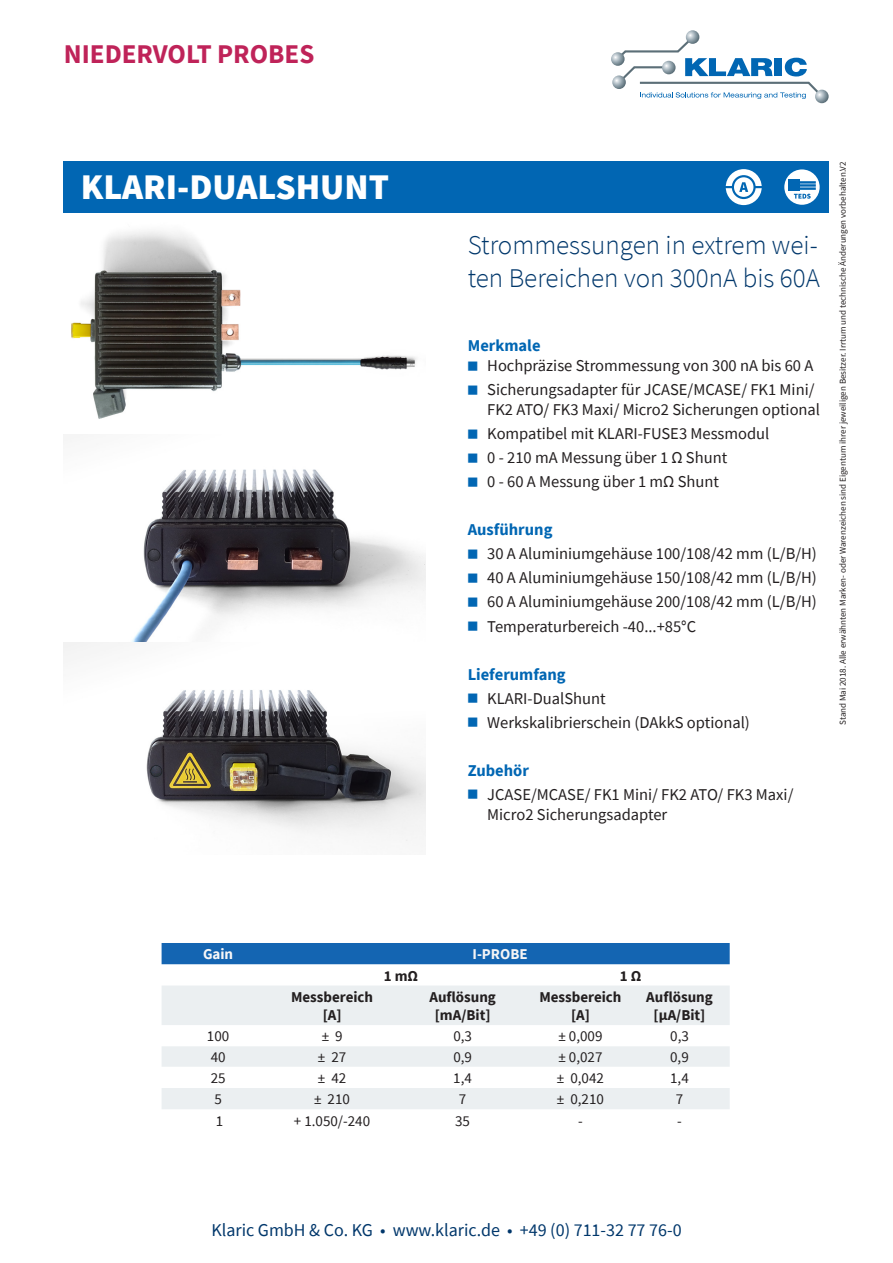
<style>
.page{position:relative;width:893px;height:1263px;background:#fff}
.page>*{position:absolute;margin:0;border:0;box-sizing:border-box;transform-origin:0 0}
.t1{font:900 36px "Source Sans Pro";color:#fff}
.t2{font:300 27px/32.4px "Source Sans Pro";color:#00376b}
.t3{font:700 27px "Source Sans Pro";color:#bf2359}
.t4{font:18px "Source Sans Pro";color:#00376b}
.t5{font:16.5px/19.8px "Source Sans Pro";color:#231f20}
.t6{font:700 16.5px "Source Sans Pro";color:#0166b3}
.t7{font:15px "Source Sans Pro";color:#231f20}
.t8{font:700 15px/18px "Source Sans Pro";color:#231f20;text-align:center}
.t9{font:700 15px "Source Sans Pro";color:#f5f5f6}
.t10{font:700 15px "Source Sans Pro";color:#f7f7f8}
.t11{font:9px "Source Sans Pro";color:#231f20}
.s1{font-size:11.25px;color:#0166b3}
</style>
<div class="page">
<img style="left:64px;top:231px;width:361px;height:610px">
<div style="left:64px;top:162px;width:765px;height:51px;background:#0166b3"></div>
<svg style="left:611px;top:52px;width:14px;height:14px"></svg>
<svg style="left:612px;top:75px;width:14px;height:14px"></svg>
<svg style="left:686px;top:30px;width:13px;height:14px"></svg>
<svg style="left:815px;top:90px;width:14px;height:13px"></svg>
<svg style="left:615px;top:35px;width:210px;height:64px"></svg>
<svg style="left:724px;top:167px;width:39px;height:40px"></svg>
<div style="left:722px;top:166px;width:43px;height:42px;border:3px solid #0166b3;border-radius:50%"></div>
<hr style="left:724px;top:186px;width:40px;height:2px;background:#0166b3">
<svg style="left:733px;top:176px;width:22px;height:22px"></svg>
<div style="left:732px;top:175px;width:24px;height:24px;border:2px solid #0166b3;border-radius:50%"></div>
<svg style="left:739px;top:182px;width:9px;height:10px"></svg>
<svg style="left:782px;top:168px;width:39px;height:39px"></svg>
<div style="left:781px;top:166px;width:42px;height:42px;border:4px solid #0166b3;border-radius:50%"></div>
<hr style="left:798px;top:181px;width:18px;height:3px;background:#0166b3">
<hr style="left:798px;top:184px;width:18px;height:3px;background:#0166b3">
<hr style="left:798px;top:187px;width:18px;height:3px;background:#0166b3">
<div style="left:788px;top:180px;width:12px;height:11px;background:#0166b3"></div>
<svg style="left:794px;top:194px;width:17px;height:5px"></svg>
<div style="left:162px;top:943px;width:568px;height:21px;background:#1465b2"></div>
<svg style="left:162px;top:986px;width:568px;height:123px;fill:#ebeff1"></svg>
<h2 class="t3" style="left:64px;top:36px;width:252px">NIEDERVOLT PROBES</h2>
<h1 class="t1" style="left:81px;top:162px;width:310px">KLARI-DUALSHUNT</h1>
<h2 class="t2" style="left:468px;top:229px;width:354px">Strommessungen in extrem wei&shy;ten Bereichen von 300nA bis 60A</h2>
<p class="t6" style="left:468px;top:335px;width:74px">Merkmale</p>
<p class="t5" style="left:468px;top:356px;width:347px"><span class="s1">■</span> Hochpräzise Strommessung von 300 nA bis 60 A</p>
<p class="t5" style="left:487px;top:380px;width:334px;text-indent:-20px"><span class="s1">■</span> Sicherungsadapter für JCASE/MCASE/ FK1 Mini/<br>FK2 ATO/ FK3 Maxi/ Micro2 Sicherungen optional</p>
<p class="t5" style="left:468px;top:424px;width:303px"><span class="s1">■</span> Kompatibel mit KLARI-FUSE3 Messmodul</p>
<p class="t5" style="left:468px;top:448px;width:261px"><span class="s1">■</span> 0 - 210 mA Messung über 1 Ω Shunt</p>
<p class="t5" style="left:468px;top:472px;width:253px"><span class="s1">■</span> 0 - 60 A Messung über 1 mΩ Shunt</p>
<p class="t6" style="left:468px;top:519px;width:86px">Ausführung</p>
<p class="t5" style="left:468px;top:544px;width:351px"><span class="s1">■</span> 30 A Aluminiumgehäuse 100/108/42 mm (L/B/H)</p>
<p class="t5" style="left:468px;top:568px;width:351px"><span class="s1">■</span> 40 A Aluminiumgehäuse 150/108/42 mm (L/B/H)</p>
<p class="t5" style="left:468px;top:592px;width:351px"><span class="s1">■</span> 60 A Aluminiumgehäuse 200/108/42 mm (L/B/H)</p>
<p class="t5" style="left:468px;top:616px;width:230px"><span class="s1">■</span> Temperaturbereich -40...+85°C</p>
<p class="t6" style="left:468px;top:663px;width:99px">Lieferumfang</p>
<p class="t5" style="left:468px;top:688px;width:139px"><span class="s1">■</span> KLARI-DualShunt</p>
<p class="t5" style="left:468px;top:712px;width:284px"><span class="s1">■</span> Werkskalibrierschein (DAkkS optional)</p>
<p class="t6" style="left:468px;top:759px;width:63px">Zubehör</p>
<p class="t5" style="left:487px;top:784px;width:308px;text-indent:-20px"><span class="s1">■</span> JCASE/MCASE/ FK1 Mini/ FK2 ATO/ FK3 Maxi/<br>Micro2 Sicherungsadapter</p>
<p class="t11" style="left:837px;top:725px;width:565px;rotate:-90deg">Stand Mai 2018. Alle erwähnten Marken- oder Warenzeichen sind Eigentum ihrer jeweiligen Besitzer. Irrtum und technische Änderungen vorbehalten.V2</p>
<p class="t10" style="left:203px;top:944px;width:32px">Gain</p>
<p class="t9" style="left:472px;top:944px;width:57px">I-PROBE</p>
<p class="t8" style="left:384px;top:966px;width:36px">1 mΩ</p>
<p class="t8" style="left:620px;top:966px;width:23px">1 Ω</p>
<p class="t8" style="left:291px;top:988px;width:84px">Messbereich [A]</p>
<p class="t8" style="left:429px;top:988px;width:68px">Auflösung [mA/Bit]</p>
<p class="t8" style="left:539px;top:988px;width:84px">Messbereich [A]</p>
<p class="t8" style="left:646px;top:988px;width:68px">Auflösung [µA/Bit]</p>
<p class="t7" style="left:207px;top:1027px;width:24px">100</p>
<p class="t7" style="left:322px;top:1027px;width:22px">± 9</p>
<p class="t7" style="left:453px;top:1027px;width:20px">0,3</p>
<p class="t7" style="left:558px;top:1027px;width:46px">± 0,009</p>
<p class="t7" style="left:670px;top:1027px;width:20px">0,3</p>
<p class="t7" style="left:211px;top:1048px;width:16px">40</p>
<p class="t7" style="left:318px;top:1048px;width:30px">± 27</p>
<p class="t7" style="left:453px;top:1048px;width:20px">0,9</p>
<p class="t7" style="left:558px;top:1048px;width:46px">± 0,027</p>
<p class="t7" style="left:670px;top:1048px;width:20px">0,9</p>
<p class="t7" style="left:211px;top:1068px;width:16px">25</p>
<p class="t7" style="left:318px;top:1068px;width:30px">± 42</p>
<p class="t7" style="left:453px;top:1068px;width:20px">1,4</p>
<p class="t7" style="left:557px;top:1068px;width:49px">± 0,042</p>
<p class="t7" style="left:670px;top:1068px;width:20px">1,4</p>
<p class="t7" style="left:214px;top:1090px;width:9px">5</p>
<p class="t7" style="left:314px;top:1090px;width:37px">± 210</p>
<p class="t7" style="left:459px;top:1090px;width:9px">7</p>
<p class="t7" style="left:557px;top:1090px;width:49px">± 0,210</p>
<p class="t7" style="left:676px;top:1090px;width:9px">7</p>
<p class="t7" style="left:216px;top:1111px;width:9px">1</p>
<p class="t7" style="left:294px;top:1111px;width:78px">+ 1.050/-240</p>
<p class="t7" style="left:455px;top:1111px;width:16px">35</p>
<p class="t7" style="left:578px;top:1111px;width:6px">-</p>
<p class="t7" style="left:677px;top:1111px;width:6px">-</p>
<p class="t4" style="left:211px;top:1219px;width:472px">Klaric GmbH &amp; Co. KG • www.klaric.de • +49 (0) 711-32 77 76-0</p>
</div>
